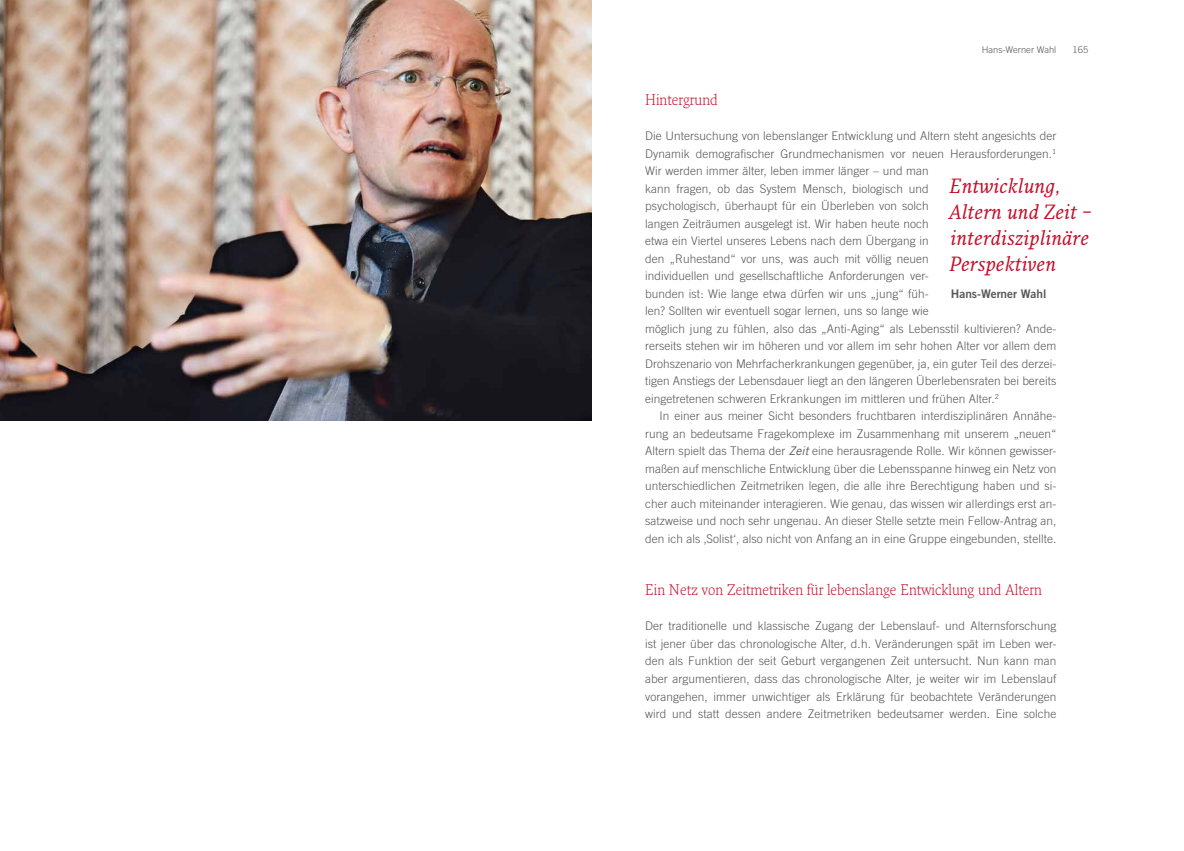
<style>
.page{position:relative;width:1184px;height:851px;background:#fff}
.page>*{position:absolute;margin:0;border:0;box-sizing:border-box;transform-origin:0 0}
.t1{font:italic 20px/26.2px "Fresco Pro";color:#c50c29}
.t2{font:300 15px "Fresco Pro";color:#c50c29}
.t3{font:300 11.88px/17.5px "Trade Gothic LT Pro";letter-spacing:.005em;color:#58585a;text-align:justify}
.t4{font:11.88px "Trade Gothic LT Pro Bd 2";letter-spacing:-.005em;color:#58585a}
.t5{font:300 9.38px "Trade Gothic LT Pro";color:#58585a}
.s1{font-weight:400;font-style:italic}
</style>
<div class="page">
<img style="left:0;top:0;width:592px;height:420px">
<p class="t5" style="left:981px;top:44px;width:76px">Hans-Werner Wahl</p>
<p class="t5" style="left:1072px;top:44px;width:17px">165</p>
<p class="t2" style="left:645px;top:90px;width:74px">Hintergrund</p>
<p class="t3" style="left:645px;top:127px;width:413px;text-align:left">Die U ntersuchung von lebenslanger Entwicklung und Altern steht angesichts der Dynamik demografischer Grundmechanismen vor neuen Herausforderungen.<sup>1<br></sup>Wir werden immer älter, leben immer länger – und man<br>kann fragen, ob das System Mensch, biologisch und<br>psychologisch, überhaupt für ein Überleben von solch<br>langen Zeiträumen ausgelegt ist. Wir haben heute noch<br>etwa ein Viertel unseres Lebens nach dem Übergang in<br>den „Ruhestand“ vor uns, was auch mit völlig neuen<br>individuellen und gesellschaftliche Anforderungen ver-<br>bunden ist: Wie lange etwa dürfen wir uns „jung“ füh-<br>len? Sollten wir eventuell sogar lernen, uns so lange wie<br>möglich jung zu fühlen, also das „Anti-Aging“ als Lebensstil kultivieren? Ande&shy;rerseits stehen wir im höheren und vor allem im sehr hohen Alter vor allem dem Drohszenario von Mehrfacherkrankungen gegenüber, ja, ein guter Teil des derzei&shy;tigen Anstiegs der Lebensdauer liegt an den längeren Überlebensraten bei bereits eingetretenen schweren Erkrankungen im mittleren und frühen Alter.<sup>2</sup></p>
<p class="t3" style="left:645px;top:407px;width:413px;text-indent:14px">I n einer aus meiner Sicht besonders fruchtbaren interdisziplinären Annähe&shy;rung an bedeutsame Fragekomplexe im Zusammenhang mit unserem „neuen“ Altern spielt das Thema der <span class="s1">Zeit</span> eine herausragende Rolle. Wir können gewisser&shy;maßen auf menschliche Entwicklung über die Lebensspanne hinweg ein Netz von unterschiedlichen Zeitmetriken legen, die alle ihre Berechtigung haben und si&shy;cher auch miteinander interagieren. Wie genau, das wissen wir allerdings erst an&shy;satzweise und noch sehr ungenau. An dieser Stelle setzte mein Fellow-Antrag an, den ich als ‚Solist‘, also nicht von Anfang an in eine Gruppe eingebunden, stellte.</p>
<p class="t2" style="left:645px;top:580px;width:398px">Ein Netz von Zeitmetriken für lebenslange Entwicklung und Altern</p>
<p class="t3" style="left:645px;top:617px;width:413px">Der traditionelle und klassische Zugang der Lebenslauf- und Alternsforschung ist jener über das chronologische Alter, d.h. Veränderungen spät im Leben wer&shy;den als Funktion der seit Geburt vergangenen Zeit untersucht. N un kann man aber argumentieren, dass das chronologische Alter, je weiter wir im Lebenslauf vorangehen, immer unwichtiger als Erklärung für beobachtete Veränderungen wird und statt dessen andere Zeitmetriken bedeutsamer werden. Eine solche</p>
<h1 class="t1" style="left:949px;top:172px;width:144px">Entwicklung,<br>Altern und Zeit – interdisziplinäre<br>Perspektiven</h1>
<p class="t4" style="left:950px;top:286px;width:97px">Hans-Werner Wahl</p>
</div>
